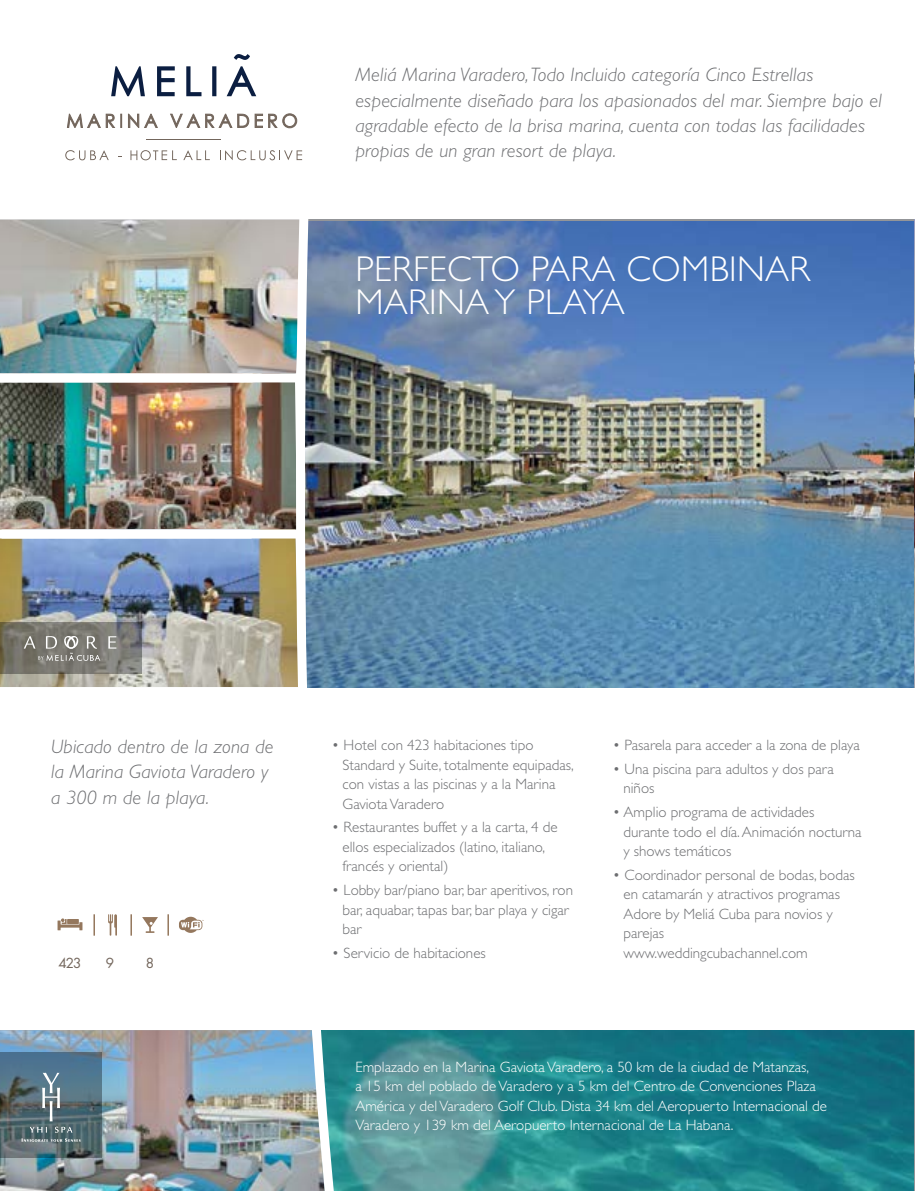
<style>
.page{position:relative;width:915px;height:1191px;background:#fff}
.page>*{position:absolute;margin:0;border:0;box-sizing:border-box;transform-origin:0 0}
.t1{font:300 36px/33px "Gill Sans Std";letter-spacing:.01em;color:#fff}
.t2{font:italic 300 19.5px/25.2px "Gill Sans Std";letter-spacing:.01em;color:#6d6e71}
.t3{font:300 15px/19.5px "Gill Sans Std";color:#6d6e71}
.t4{font:300 15px/19.5px "Gill Sans Std";color:#fff}
.t5{font:13.5px "Futura Std";color:#73665c}
</style>
<div class="page">
<img style="left:341px;top:1030px;width:573px;height:161px">
<img style="left:341px;top:220px;width:574px;height:467px">
<img style="left:0;top:1030px;width:277px;height:161px">
<img style="left:0;top:220px;width:277px;height:153px">
<img style="left:0;top:382px;width:277px;height:147px">
<img style="left:0;top:538px;width:277px;height:149px">
<img style="left:277px;top:119px;width:64px;height:1072px">
<hr style="left:914px;top:1030px;width:1px;height:161px;background:#939598">
<svg style="left:111px;top:54px;width:145px;height:42px"></svg>
<hr style="left:147px;top:139px;width:74px;height:1px;background:#73665c">
<svg style="left:67px;top:113px;width:55px;height:15px"></svg>
<svg style="left:128px;top:113px;width:30px;height:15px"></svg>
<svg style="left:170px;top:113px;width:127px;height:16px"></svg>
<svg style="left:65px;top:150px;width:44px;height:10px"></svg>
<svg style="left:183px;top:150px;width:27px;height:10px"></svg>
<svg style="left:220px;top:150px;width:82px;height:10px"></svg>
<svg style="left:130px;top:150px;width:47px;height:10px"></svg>
<svg style="left:57px;top:918px;width:25px;height:12px"></svg>
<svg style="left:179px;top:916px;width:25px;height:17px"></svg>
<svg style="left:142px;top:917px;width:16px;height:16px"></svg>
<svg style="left:108px;top:914px;width:9px;height:21px"></svg>
<hr style="left:93px;top:914px;width:2px;height:21px;background:#94775d">
<hr style="left:130px;top:914px;width:2px;height:21px;background:#94775d">
<hr style="left:167px;top:914px;width:2px;height:21px;background:#94775d">
<svg style="left:0;top:622px;width:142px;height:52px;background:#797770"></svg>
<svg style="left:108px;top:636px;width:8px;height:12px"></svg>
<svg style="left:24px;top:635px;width:76px;height:26px;background:#8c8a84"></svg>
<svg style="left:0;top:1052px;width:102px;height:105px;background:#526b77"></svg>
<svg style="left:22px;top:1138px;width:59px;height:3px"></svg>
<svg style="left:30px;top:1072px;width:42px;height:60px;background:#687e88"></svg>
<p class="t2" style="left:355px;top:62px;width:528px">Meliá Marina Varadero, Todo Incluido categoría Cinco Estrellas especialmente diseñado para los apasionados del mar. Siempre bajo el agradable efecto de la brisa marina, cuenta con todas las facilidades propias de un gran resort de playa.</p>
<h1 class="t1" style="left:355px;top:253px;width:456px">PERFECTO PARA COMBINAR<br>MARINA Y PLAYA</h1>
<h2 class="t2" style="left:51px;top:734px;width:224px">Ubicado dentro de la zona de la Marina Gaviota Varadero y a 300 m de la playa.</h2>
<p class="t5" style="left:59px;top:954px;width:24px">423</p>
<p class="t5" style="left:106px;top:954px;width:10px">9</p>
<p class="t5" style="left:146px;top:954px;width:10px">8</p>
<p class="t3" style="left:342px;top:735px;width:233px;text-indent:-11px">• Hotel con 423 habitaciones tipo<br>Standard y Suite, totalmente equipadas, con vistas a las piscinas y a la Marina<br>Gaviota Varadero</p>
<p class="t3" style="left:342px;top:817px;width:216px;text-indent:-11px">• Restaurantes buffet y a la carta, 4 de ellos especializados (latino, italiano, francés y oriental)</p>
<p class="t3" style="left:342px;top:880px;width:232px;text-indent:-11px">• Lobby bar/piano bar, bar aperitivos, ron bar, aquabar, tapas bar, bar playa y cigar bar</p>
<p class="t3" style="left:332px;top:943px;width:155px">• Servicio de habitaciones</p>
<p class="t3" style="left:612px;top:735px;width:248px">• Pasarela para acceder a la zona de playa</p>
<p class="t3" style="left:623px;top:759px;width:212px;text-indent:-11px">• Una piscina para adultos y dos para niños</p>
<p class="t3" style="left:623px;top:802px;width:240px;text-indent:-11px">• Amplio programa de actividades durante todo el día. Animación nocturna y shows temáticos</p>
<p class="t3" style="left:623px;top:865px;width:233px;text-indent:-11px">• Coordinador personal de bodas, bodas en catamarán y atractivos programas<br>Adore by Meliá Cuba para novios y parejas<br>www.weddingcubachannel.com</p>
<p class="t4" style="left:355px;top:1057px;width:473px">Emplazado en la Marina Gaviota Varadero, a 50 km de la ciudad de Matanzas,<br>a 15 km del poblado de Varadero y a 5 km del Centro de Convenciones Plaza América y del Varadero Golf Club. Dista 34 km del Aeropuerto Internacional de Varadero y 139 km del Aeropuerto Internacional de La Habana.</p>
</div>
